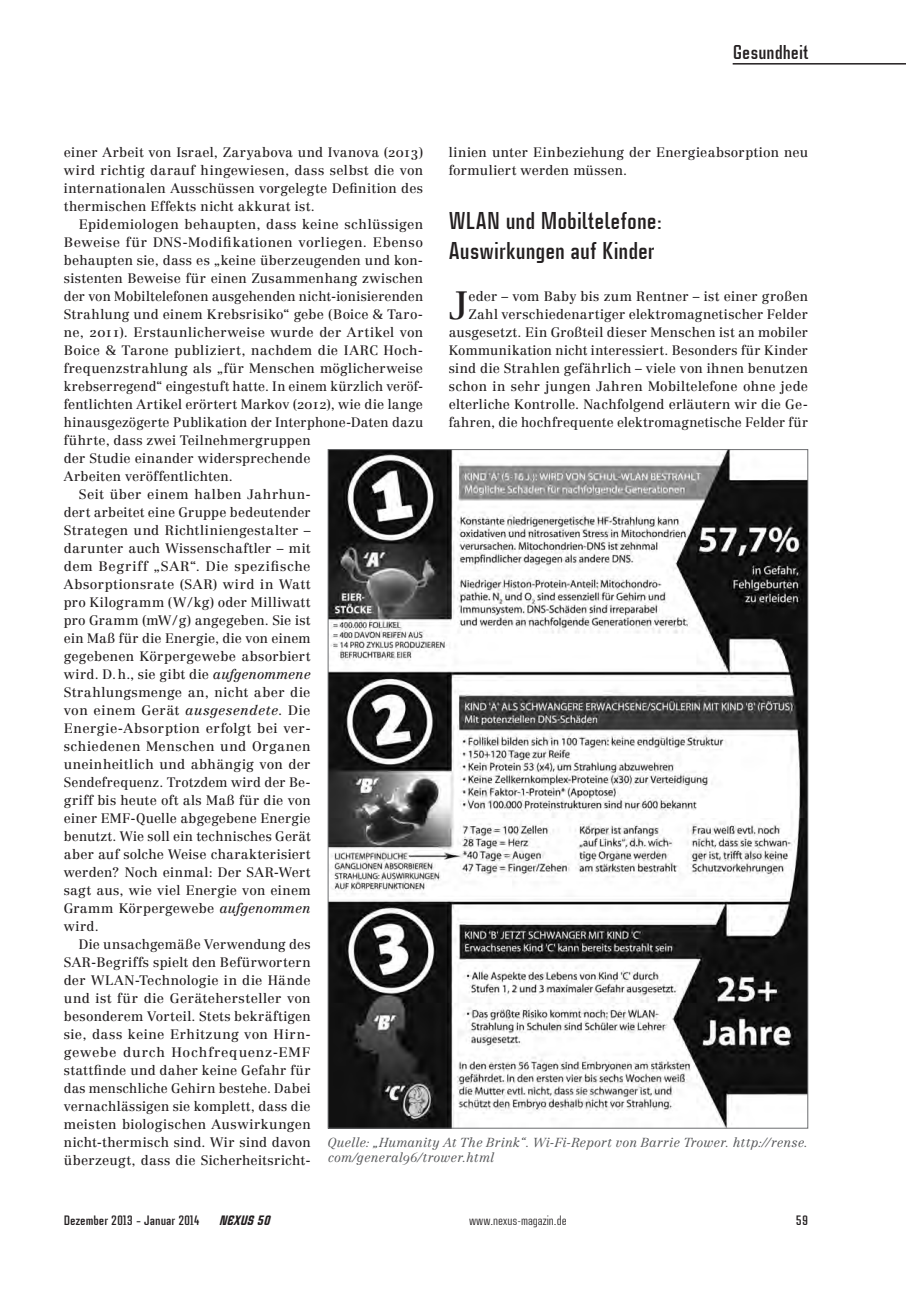
<style>
.page{position:relative;width:906px;height:1289px;background:#fff}
.page>*{position:absolute;margin:0;border:0;box-sizing:border-box;transform-origin:0 0}
.t1{font:38.85px "Centennial LT Std";color:#231f20}
.t2{font:700 25.5px/30.6px "Case Study No 1 LT";color:#231f20}
.t3{font:700 21px "Case Study No 1 LT";color:#231f20}
.t4{font:700 14.25px "Case Study No 1 LT";color:#231f20}
.t5{font:14.25px "Case Study No 1 LT Ragular";color:#231f20}
.t6{font:italic 900 14.25px "Case Study No 1 LT";color:#231f20}
.t7{font:13.5px/18px "Centennial LT Std";letter-spacing:.02em;color:#231f20;text-align:justify}
.t8{font:13.5px "Centennial LT Std";letter-spacing:.04em;color:#231f20}
.t9{font:13.5px "Centennial LT Std";letter-spacing:.05em;color:#231f20}
.t10{font:italic 300 12.9px/15.5px "Centennial LT Std";letter-spacing:.01em;color:#57585a}
.s1{font-style:italic}
</style>
<div class="page">
<hr style="left:732px;top:63px;width:174px;height:2px;background:#231f20">
<img style="left:330px;top:451px;width:476px;height:675px">
<h3 class="t3" style="left:732px;top:42px;width:77px">Gesundheit</h3>
<p class="t7" style="left:64px;top:143px;width:361px">einer Arbeit von Israel, Zaryabova und Ivanova (2013) wird richtig darauf hingewiesen, dass selbst die von internationalen Ausschüssen vorgelegte Definition des thermischen Effekts nicht akkurat ist.</p>
<p class="t7" style="left:79px;top:215px;width:346px">Epidemiologen behaupten, dass keine schlüssigen</p>
<p class="t7" style="left:64px;top:233px;width:361px">Beweise für DNS-Modifikationen vorliegen. Ebenso</p>
<p class="t7" style="left:64px;top:251px;width:361px">behaupten sie, dass es „keine überzeugenden und kon-</p>
<p class="t7" style="left:64px;top:269px;width:361px">sistenten Beweise für einen Zusammenhang zwischen</p>
<p class="t7" style="left:64px;top:287px;width:361px">der von Mobiltelefonen ausgehenden nicht-ionisierenden</p>
<p class="t7" style="left:64px;top:305px;width:361px">Strahlung und einem Krebsrisiko“ gebe (Boice &amp; Taro-</p>
<p class="t7" style="left:64px;top:323px;width:361px">ne, 2011). Erstaunlicherweise wurde der Artikel von</p>
<p class="t7" style="left:64px;top:341px;width:361px">Boice &amp; Tarone publiziert, nachdem die IARC Hoch-</p>
<p class="t7" style="left:64px;top:359px;width:361px">frequenzstrahlung als „für Menschen möglicherweise</p>
<p class="t7" style="left:64px;top:377px;width:361px">krebserregend“ eingestuft hatte. In einem kürzlich veröf-</p>
<p class="t7" style="left:64px;top:395px;width:361px">fentlichten Artikel erörtert Markov (2012), wie die lange</p>
<p class="t7" style="left:64px;top:413px;width:361px">hinausgezögerte Publikation der Interphone-Daten dazu</p>
<p class="t7" style="left:64px;top:431px;width:248px">führte, dass zwei Teilnehmergruppen</p>
<p class="t7" style="left:64px;top:449px;width:248px">der Studie einander widersprechende</p>
<p class="t7" style="left:64px;top:467px;width:171px">Arbeiten veröffentlichten.</p>
<p class="t7" style="left:79px;top:485px;width:233px">Seit über einem halben Jahrhun-</p>
<p class="t7" style="left:64px;top:503px;width:248px">dert arbeitet eine Gruppe bedeutender</p>
<p class="t7" style="left:64px;top:521px;width:248px">Strategen und Richtliniengestalter –</p>
<p class="t7" style="left:64px;top:539px;width:248px">darunter auch Wissenschaftler – mit</p>
<p class="t8" style="left:64px;top:558px;width:248px">dem Begriff „SAR“. Die spezifische</p>
<p class="t7" style="left:64px;top:575px;width:248px">Absorptionsrate (SAR) wird in Watt</p>
<p class="t7" style="left:64px;top:593px;width:248px">pro Kilogramm (W/kg) oder Milliwatt</p>
<p class="t7" style="left:64px;top:611px;width:248px">pro Gramm (mW/g) angegeben. Sie ist</p>
<p class="t7" style="left:64px;top:629px;width:248px">ein Maß für die Energie, die von einem</p>
<p class="t7" style="left:64px;top:647px;width:248px">gegebenen Körpergewebe absorbiert</p>
<p class="t7" style="left:64px;top:665px;width:248px">wird. D.h., sie gibt die <span class="s1">aufgenommene</span></p>
<p class="t7" style="left:64px;top:683px;width:248px">Strahlungsmenge an, nicht aber die</p>
<p class="t7" style="left:64px;top:701px;width:248px">von einem Gerät <span class="s1">ausgesendete</span>. Die</p>
<p class="t7" style="left:64px;top:719px;width:248px">Energie-Absorption erfolgt bei ver-</p>
<p class="t7" style="left:64px;top:737px;width:248px">schiedenen Menschen und Organen</p>
<p class="t7" style="left:64px;top:755px;width:248px">uneinheitlich und abhängig von der</p>
<p class="t7" style="left:64px;top:773px;width:248px">Sendefrequenz. Trotzdem wird der Be-</p>
<p class="t7" style="left:64px;top:791px;width:248px">griff bis heute oft als Maß für die von</p>
<p class="t7" style="left:64px;top:809px;width:248px">einer EMF-Quelle abgegebene Energie</p>
<p class="t7" style="left:64px;top:827px;width:248px">benutzt. Wie soll ein technisches Gerät</p>
<p class="t7" style="left:64px;top:845px;width:248px">aber auf solche Weise charakterisiert</p>
<p class="t7" style="left:64px;top:863px;width:248px">werden? Noch einmal: Der SAR-Wert</p>
<p class="t7" style="left:64px;top:881px;width:248px">sagt aus, wie viel Energie von einem</p>
<p class="t7" style="left:64px;top:899px;width:248px">Gramm Körpergewebe <span class="s1">aufgenommen</span></p>
<p class="t7" style="left:64px;top:917px;width:37px">wird.</p>
<p class="t7" style="left:79px;top:935px;width:233px">Die unsachgemäße Verwendung des</p>
<p class="t7" style="left:64px;top:953px;width:248px">SAR-Begriffs spielt den Befürwortern</p>
<p class="t7" style="left:64px;top:971px;width:248px">der WLAN-Technologie in die Hände</p>
<p class="t7" style="left:64px;top:989px;width:248px">und ist für die Gerätehersteller von</p>
<p class="t7" style="left:64px;top:1007px;width:248px">besonderem Vorteil. Stets bekräftigen</p>
<p class="t7" style="left:64px;top:1025px;width:248px">sie, dass keine Erhitzung von Hirn-</p>
<p class="t9" style="left:64px;top:1044px;width:248px">gewebe durch Hochfrequenz-EMF</p>
<p class="t7" style="left:64px;top:1061px;width:248px">stattfinde und daher keine Gefahr für</p>
<p class="t7" style="left:64px;top:1079px;width:248px">das menschliche Gehirn bestehe. Dabei</p>
<p class="t7" style="left:64px;top:1097px;width:248px">vernachlässigen sie komplett, dass die</p>
<p class="t7" style="left:64px;top:1115px;width:248px">meisten biologischen Auswirkungen</p>
<p class="t7" style="left:64px;top:1133px;width:248px">nicht-thermisch sind. Wir sind davon</p>
<p class="t7" style="left:64px;top:1151px;width:248px">überzeugt, dass die Sicherheitsricht-</p>
<p class="t7" style="left:449px;top:143px;width:361px">linien unter Einbeziehung der Energieabsorption neu formuliert werden müssen.</p>
<h2 class="t2" style="left:449px;top:205px;width:215px">WLAN und Mobiltelefone:<br>Auswirkungen auf Kinder</h2>
<h1 class="t1" style="left:449px;top:282px;width:21px">J</h1>
<p class="t7" style="left:449px;top:287px;width:361px;text-align:right">eder – vom Baby bis zum Rentner – ist einer großen Zahl verschiedenartiger elektromagnetischer Felder ausgesetzt. Ein Großteil dieser Menschen ist an mobiler Kommunikation nicht interessiert. Besonders für Kinder sind die Strahlen gefährlich – viele von ihnen benutzen schon in sehr jungen Jahren Mobiltelefone ohne jede elterliche Kontrolle. Nachfolgend erläutern wir die Ge&shy;fahren, die hochfrequente elektromagnetische Felder für</p>
<p class="t10" style="left:328px;top:1134px;width:482px">Quelle: „Humanity At The Brink“. Wi-Fi-Report von Barrie Trower. http://rense. com/general96/trower.html</p>
<p class="t4" style="left:64px;top:1213px;width:137px">Dezember 2013 – Januar 2014</p>
<p class="t6" style="left:220px;top:1213px;width:52px">NEXUS 50</p>
<p class="t5" style="left:469px;top:1213px;width:99px">www.nexus-magazin.de</p>
<p class="t4" style="left:796px;top:1213px;width:14px">59</p>
</div>
